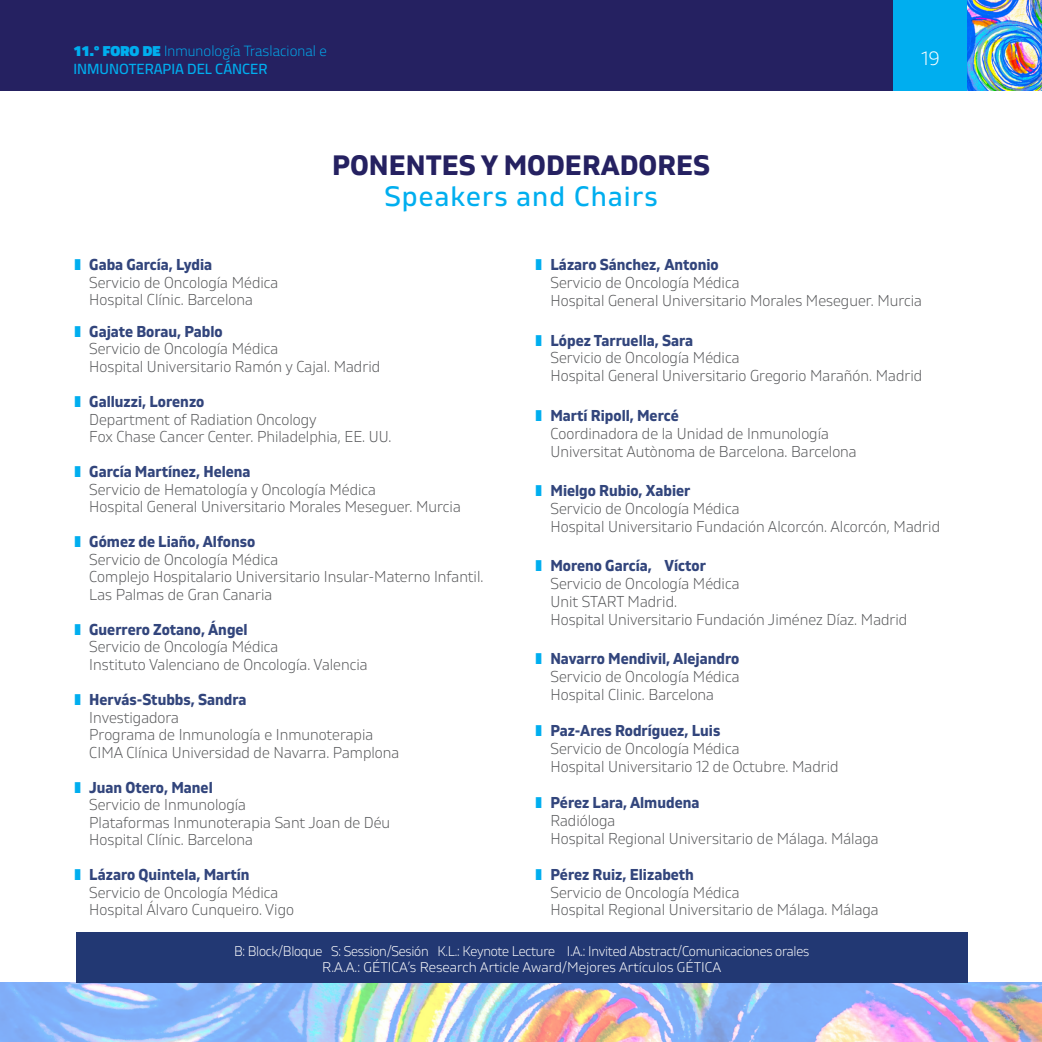
<style>
.page{position:relative;width:1042px;height:1042px;background:#fff}
.page>*{position:absolute;margin:0;border:0;box-sizing:border-box;transform-origin:0 0}
.t1{font:700 28px/30.8px "Gilam";color:#252161;text-align:center}
.t2{font:300 19.25px "Gilam";color:#fff}
.CAR{font:300 15.75px/17.5px "Gilam";color:#57585a;scale:.95 1}
.t3{font:700 15.75px "Gilam";color:#32457c;scale:.95 1}
.t4{font:14.7px/17.7px "Cairo";color:#00aeef}
.t5{font:300 14px/15.8px "Gilam";letter-spacing:-.02em;color:#fff;text-align:center;scale:.95 1}
.s1{font-weight:300}
.s2{font-weight:400;color:#00aeef}
.s3{color:#00aeef}
</style>
<div class="page">
<div style="left:0;top:0;width:1042px;height:90px;background:#252161"></div>
<img style="left:0;top:982px;width:1042px;height:60px">
<hr style="left:0;top:0;width:1px;height:90px;background:#00aeef">
<div style="left:893px;top:0;width:75px;height:90px;background:#00aeef"></div>
<img style="left:967px;top:0;width:75px;height:90px">
<div style="left:76px;top:932px;width:891px;height:50px;background:#223873"></div>
<p class="t4" style="left:73px;top:42px;width:255px">11.º FORO DE <span class="s1">Inmunología Traslacional e<br></span>INMUNOTERAPIA DEL CÁNCER</p>
<p class="t2" style="left:921px;top:44px;width:20px">19</p>
<p class="t1" style="left:332px;top:149px;width:380px">PONENTES Y MODERADORES<br><span class="s2">Speakers and Chairs</span></p>
<p class="t3" style="left:74px;top:253px;width:146px"><span class="s3">❚</span> Gaba García, Lydia</p>
<p class="CAR" style="left:89px;top:273px;width:200px">Servicio de Oncología Médica</p>
<p class="CAR" style="left:89px;top:290px;width:174px">Hospital Clínic. Barcelona</p>
<p class="t3" style="left:74px;top:320px;width:158px"><span class="s3">❚</span> Gajate Borau, Pablo</p>
<p class="CAR" style="left:89px;top:339px;width:200px">Servicio de Oncología Médica</p>
<p class="CAR" style="left:89px;top:357px;width:308px">Hospital Universitario Ramón y Cajal. Madrid</p>
<p class="t3" style="left:74px;top:390px;width:138px"><span class="s3">❚</span> Galluzzi, Lorenzo</p>
<p class="CAR" style="left:89px;top:409px;width:241px">Department of Radiation Oncology</p>
<p class="CAR" style="left:89px;top:427px;width:320px">Fox Chase Cancer Center. Philadelphia, EE. UU.</p>
<p class="t3" style="left:74px;top:460px;width:187px"><span class="s3">❚</span> García Martínez, Helena</p>
<p class="CAR" style="left:89px;top:480px;width:303px">Servicio de Hematología y Oncología Médica</p>
<p class="CAR" style="left:89px;top:497px;width:393px">Hospital General Universitario Morales Meseguer. Murcia</p>
<p class="t3" style="left:74px;top:530px;width:192px"><span class="s3">❚</span> Gómez de Liaño, Alfonso</p>
<p class="CAR" style="left:89px;top:550px;width:200px">Servicio de Oncología Médica</p>
<p class="CAR" style="left:89px;top:567px;width:416px">Complejo Hospitalario Universitario Insular-Materno Infantil.<br>Las Palmas de Gran Canaria</p>
<p class="t3" style="left:74px;top:618px;width:184px"><span class="s3">❚</span> Guerrero Zotano, Ángel</p>
<p class="CAR" style="left:89px;top:637px;width:200px">Servicio de Oncología Médica</p>
<p class="CAR" style="left:89px;top:655px;width:294px">Instituto Valenciano de Oncología. Valencia</p>
<p class="t3" style="left:74px;top:688px;width:183px"><span class="s3">❚</span> Hervás-Stubbs, Sandra</p>
<p class="CAR" style="left:89px;top:707px;width:96px">Investigadora</p>
<p class="CAR" style="left:89px;top:725px;width:300px">Programa de Inmunología e Inmunoterapia</p>
<p class="CAR" style="left:89px;top:743px;width:328px">CIMA Clínica Universidad de Navarra. Pamplona</p>
<p class="t3" style="left:74px;top:775px;width:147px"><span class="s3">❚</span> Juan Otero, Manel</p>
<p class="CAR" style="left:89px;top:795px;width:166px">Servicio de Inmunología</p>
<p class="CAR" style="left:89px;top:813px;width:318px">Plataformas Inmunoterapia Sant Joan de Déu</p>
<p class="CAR" style="left:89px;top:830px;width:174px">Hospital Clínic. Barcelona</p>
<p class="t3" style="left:74px;top:863px;width:186px"><span class="s3">❚</span> Lázaro Quintela, Martín</p>
<p class="CAR" style="left:89px;top:883px;width:200px">Servicio de Oncología Médica</p>
<p class="CAR" style="left:89px;top:900px;width:217px">Hospital Álvaro Cunqueiro. Vigo</p>
<p class="t3" style="left:535px;top:253px;width:194px"><span class="s3">❚</span> Lázaro Sánchez, Antonio</p>
<p class="CAR" style="left:550px;top:273px;width:200px">Servicio de Oncología Médica</p>
<p class="CAR" style="left:550px;top:291px;width:393px">Hospital General Universitario Morales Meseguer. Murcia</p>
<p class="t3" style="left:535px;top:328px;width:167px"><span class="s3">❚</span> López Tarruella, Sara</p>
<p class="CAR" style="left:550px;top:348px;width:200px">Servicio de Oncología Médica</p>
<p class="CAR" style="left:550px;top:366px;width:393px">Hospital General Universitario Gregorio Marañón. Madrid</p>
<p class="t3" style="left:535px;top:404px;width:152px"><span class="s3">❚</span> Martí Ripoll, Mercé</p>
<p class="CAR" style="left:550px;top:424px;width:295px">Coordinadora de la Unidad de Inmunología</p>
<p class="CAR" style="left:550px;top:442px;width:324px">Universitat Autònoma de Barcelona. Barcelona</p>
<p class="t3" style="left:535px;top:479px;width:164px"><span class="s3">❚</span> Mielgo Rubio, Xabier</p>
<p class="CAR" style="left:550px;top:499px;width:200px">Servicio de Oncología Médica</p>
<p class="CAR" style="left:550px;top:517px;width:412px">Hospital Universitario Fundación Alcorcón. Alcorcón, Madrid</p>
<p class="t3" style="left:535px;top:554px;width:181px"><span class="s3">❚</span> Moreno García, Víctor</p>
<p class="CAR" style="left:550px;top:574px;width:200px">Servicio de Oncología Médica</p>
<p class="CAR" style="left:550px;top:592px;width:135px">Unit START Madrid.</p>
<p class="CAR" style="left:550px;top:610px;width:377px">Hospital Universitario Fundación Jiménez Díaz. Madrid</p>
<p class="t3" style="left:535px;top:647px;width:216px"><span class="s3">❚</span> Navarro Mendivil, Alejandro</p>
<p class="CAR" style="left:550px;top:667px;width:200px">Servicio de Oncología Médica</p>
<p class="CAR" style="left:550px;top:685px;width:174px">Hospital Clinic. Barcelona</p>
<p class="t3" style="left:535px;top:719px;width:196px"><span class="s3">❚</span> Paz-Ares Rodríguez, Luis</p>
<p class="CAR" style="left:550px;top:739px;width:200px">Servicio de Oncología Médica</p>
<p class="CAR" style="left:550px;top:757px;width:305px">Hospital Universitario 12 de Octubre. Madrid</p>
<p class="t3" style="left:535px;top:791px;width:174px"><span class="s3">❚</span> Pérez Lara, Almudena</p>
<p class="CAR" style="left:550px;top:811px;width:70px">Radióloga</p>
<p class="CAR" style="left:550px;top:829px;width:347px">Hospital Regional Universitario de Málaga. Málaga</p>
<p class="t3" style="left:535px;top:862px;width:168px"><span class="s3">❚</span> Pérez Ruiz, Elizabeth</p>
<p class="CAR" style="left:550px;top:882px;width:200px">Servicio de Oncología Médica</p>
<p class="CAR" style="left:550px;top:900px;width:347px">Hospital Regional Universitario de Málaga. Málaga</p>
<p class="t5" style="left:234px;top:942px;width:607px">B: Block/Bloque S: Session/Sesión K.L.: Keynote Lecture I.A.: Invited Abstract/Comunicaciones orales<br>R.A.A.: GÉTICA’s Research Article Award/Mejores Artículos GÉTICA</p>
</div>
